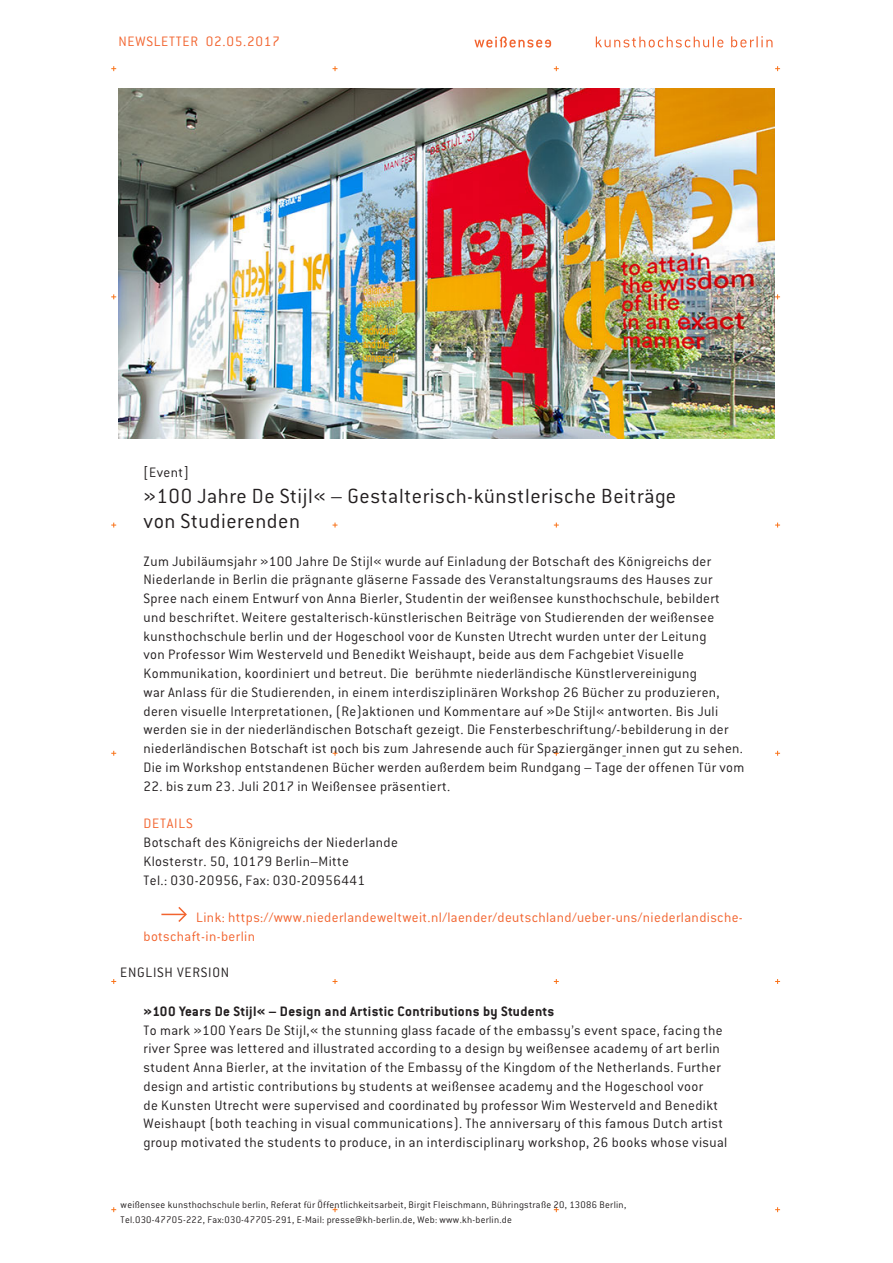
<style>
.page{position:relative;width:893px;height:1263px;background:#fff}
.page>*{position:absolute;margin:0;border:0;box-sizing:border-box;transform-origin:0 0}
.Überschrift{font:300 22.5px "Weissensee Diktator";letter-spacing:.025em;color:#231f20}
.Fließtext{font:300 15px/18.8px "Weissensee Diktator";letter-spacing:.025em;color:#231f20}
.Details_Überschrift{font:300 15px/18.8px "Weissensee Diktator";letter-spacing:.025em;color:#f2642f}
.Überschrift_Englisch{font:700 15px "Weissensee Diktator";letter-spacing:.025em;color:#231f20}
.Details_Überschrift-2{font:300 15px "Weissensee Diktator";letter-spacing:.05em;color:#f2642f}
.Fließtext-2{font:300 15px "Weissensee Diktator";letter-spacing:.05em;color:#231f20}
.Kategorie_der_News{font:300 15px "Weissensee Diktator";letter-spacing:.025em;color:#231f20}
.t1{font:300 10.5px/15px "Weissensee Diktator";letter-spacing:.025em;color:#231f20}
</style>
<div class="page">
<svg style="left:474px;top:37px;width:77px;height:11px"></svg>
<svg style="left:596px;top:37px;width:127px;height:11px"></svg>
<svg style="left:731px;top:36px;width:41px;height:11px"></svg>
<svg style="left:161px;top:907px;width:26px;height:15px"></svg>
<img style="left:119px;top:88px;width:655px;height:350px">
<p class="Details_Überschrift-2" style="left:119px;top:34px;width:163px">NEWSLETTER 02.05.2017</p>
<p class="Kategorie_der_News" style="left:144px;top:464px;width:47px">[Event]</p>
<p class="Überschrift" style="left:144px;top:483px;width:534px">»100 Jahre De Stijl« – Gestalterisch-künstlerische Beiträge</p>
<p class="Überschrift" style="left:144px;top:509px;width:158px">von Studierenden</p>
<p class="Fließtext" style="left:144px;top:552px;width:602px">Zum Jubiläumsjahr »100 Jahre De Stijl« wurde auf Einladung der Botschaft des Königreichs der Niederlande in Berlin die prägnante gläserne Fassade des Veranstaltungsraums des Hauses zur Spree nach einem Entwurf von Anna Bierler, Studentin der weißensee kunsthochschule, bebildert und beschriftet. Weitere gestalterisch-künstlerischen Beiträge von Studierenden der weißensee kunsthochschule berlin und der Hogeschool voor de Kunsten Utrecht wurden unter der Leitung<br>von Professor Wim Westerveld und Benedikt Weishaupt, beide aus dem Fachgebiet Visuelle Kommunikation, koordiniert und betreut. Die berühmte niederländische Künstlervereinigung<br>war Anlass für die Studierenden, in einem interdisziplinären Workshop 26 Bücher zu produzieren, deren visuelle Interpretationen, (Re)aktionen und Kommentare auf »De Stijl« antworten. Bis Juli werden sie in der niederländischen Botschaft gezeigt. Die Fensterbeschriftung/-bebilderung in der niederländischen Botschaft ist noch bis zum Jahresende auch für Spaziergänger_innen gut zu sehen.<br>Die im Workshop entstandenen Bücher werden außerdem beim Rundgang – Tage der offenen Tür vom</p>
<p class="Fließtext" style="left:144px;top:777px;width:308px">22. bis zum 23. Juli 2017 in Weißensee präsentiert.</p>
<p class="Details_Überschrift-2" style="left:144px;top:815px;width:51px">DETAILS</p>
<p class="Fließtext" style="left:144px;top:833px;width:256px">Botschaft des Königreichs der Niederlande</p>
<p class="Fließtext" style="left:144px;top:852px;width:207px">Klosterstr. 50, 10179 Berlin–Mitte</p>
<p class="Fließtext" style="left:144px;top:870px;width:223px">Tel.: 030-20956, Fax: 030-20956441</p>
<p class="Details_Überschrift" style="left:144px;top:908px;width:601px;text-indent:53px">Link: https://www.niederlandeweltweit.nl/laender/deutschland/ueber-uns/niederlandische&shy;botschaft-in-berlin</p>
<p class="Fließtext-2" style="left:120px;top:964px;width:111px">ENGLISH VERSION</p>
<p class="Überschrift_Englisch" style="left:144px;top:1002px;width:412px">»100 Years De Stijl« – Design and Artistic Contributions by Students</p>
<p class="Fließtext" style="left:144px;top:1020px;width:585px">To mark »100 Years De Stijl,« the stunning glass facade of the embassy’s event space, facing the river Spree was lettered and illustrated according to a design by weißensee academy of art berlin student Anna Bierler, at the invitation of the Embassy of the Kingdom of the Netherlands. Further design and artistic contributions by students at weißensee academy and the Hogeschool voor<br>de Kunsten Utrecht were supervised and coordinated by professor Wim Westerveld and Benedikt Weishaupt (both teaching in visual communications). The anniversary of this famous Dutch artist group motivated the students to produce, in an interdisciplinary workshop, 26 books whose visual</p>
<p class="t1" style="left:121px;top:1197px;width:507px">weißensee kunsthochschule berlin, Referat für Öffentlichkeitsarbeit, Birgit Fleischmann, Bühringstraße 20, 13086 Berlin,<br>Tel.030-47705-222, Fax:030-47705-291, E-Mail: presse@kh-berlin.de, Web: www.kh-berlin.de</p>
</div>
